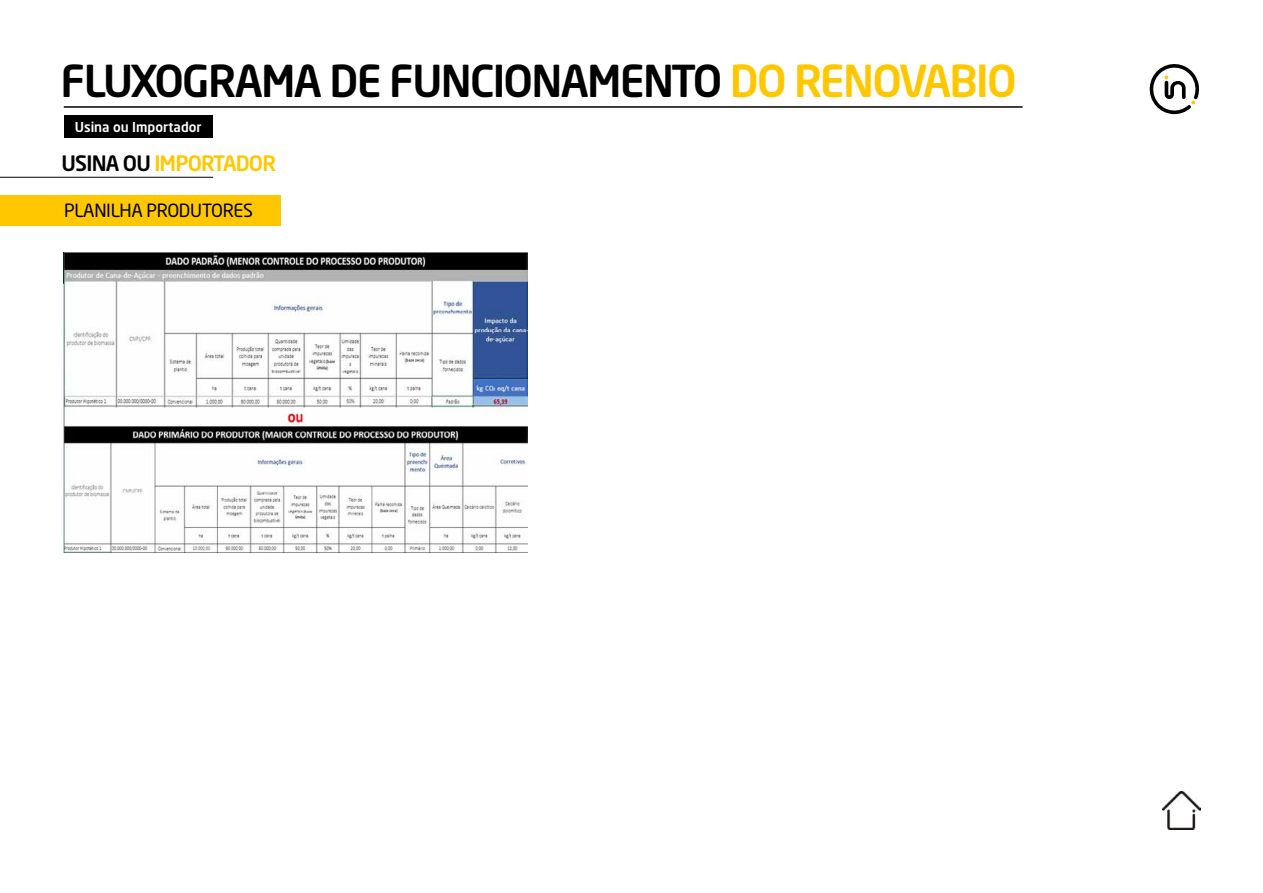
<style>
.page{position:relative;width:1263px;height:893px;background:#fff}
.page>*{position:absolute;margin:0;border:0;box-sizing:border-box;transform-origin:0 0}
.t1{font:500 43.5px "Neo Sans Std";letter-spacing:-.04em;color:#000}
.t2{font:500 21px "Neo Sans Std";letter-spacing:-.04em;color:#fec700}
.t3{font:18px "Neo Sans Std";letter-spacing:-.02em;color:#000}
.t4{font:500 13.5px "Neo Sans Std";color:#fff}
.s1{color:#fec700}
.s2{color:#000}
</style>
<div class="page">
<hr style="left:64px;top:106px;width:958px;height:2px;background:#000">
<svg style="left:1150px;top:64px;width:49px;height:50px"></svg>
<hr style="left:0;top:177px;width:213px;height:1px;background:#000">
<img style="left:64px;top:252px;width:464px;height:300px">
<img style="left:1162px;top:792px;width:38px;height:38px">
<div style="left:64px;top:116px;width:149px;height:22px;background:#000"></div>
<div style="left:0;top:195px;width:281px;height:31px;background:#fec700"></div>
<p class="t1" style="left:61px;top:53px;width:957px">FLUXOGRAMA DE FUNCIONAMENTO <span class="s1">DO RENOVABIO</span></p>
<p class="t4" style="left:75px;top:118px;width:128px">Usina ou Importador</p>
<p class="t2" style="left:62px;top:150px;width:216px"><span class="s2">USINA OU</span> IMPORTADOR</p>
<p class="t3" style="left:64px;top:199px;width:190px">PLANILHA PRODUTORES</p>
</div>
